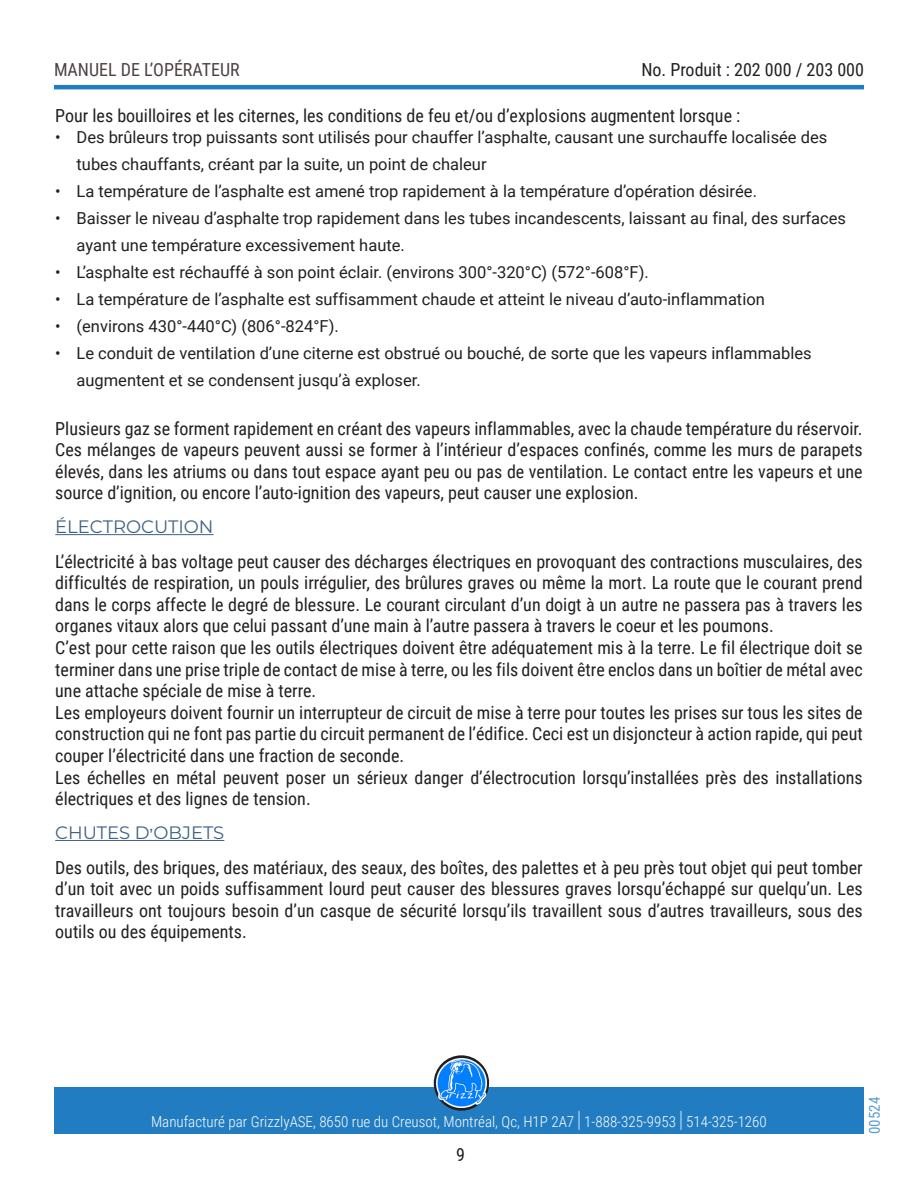
<style>
.page{position:relative;width:918px;height:1188px;background:#fff}
.page>*{position:absolute;margin:0;border:0;box-sizing:border-box;transform-origin:0 0}
.t1{font:18px/21.6px "Roboto Condensed";color:#231f20;text-align:justify}
.Titre2{font:18px "Montserrat";color:#406183}
.t2{font:18px "Roboto Condensed";color:#130003}
.t3{font:16.5px/27px "Roboto";color:#231f20}
.t4{font:300 15px "Roboto Condensed";color:#fff}
.t5{font:15px "Roboto Condensed";color:#217cc0}
.s1{font-size:22.5px}
</style>
<div class="page">
<hr style="left:54px;top:85px;width:810px;height:4px;background:#217cc1">
<div style="left:54px;top:1088px;width:810px;height:46px;background:#217cc1"></div>
<svg style="left:434px;top:1055px;width:55px;height:56px"></svg>
<img style="left:437px;top:1058px;width:49px;height:50px">
<hr style="left:55px;top:534px;width:159px;height:1px;background:#406183">
<hr style="left:55px;top:840px;width:169px;height:1px;background:#406183">
<p class="t2" style="left:54px;top:57px;width:187px">MANUEL DE L’OPÉRATEUR</p>
<p class="t1" style="left:641px;top:58px;width:224px">No. Produit : 202 000 / 203 000</p>
<p class="t1" style="left:55px;top:104px;width:687px">Pour les bouilloires et les citernes, les conditions de feu et/ou d’explosions augmentent lorsque :</p>
<p class="t3" style="left:77px;top:123px;width:752px;text-indent:-21px">• Des brûleurs trop puissants sont utilisés pour chauffer l’asphalte, causant une surchauffe localisée des tubes chauffants, créant par la suite, un point de chaleur</p>
<p class="t3" style="left:55px;top:177px;width:703px">• La température de l’asphalte est amené trop rapidement à la température d’opération désirée.</p>
<p class="t3" style="left:77px;top:204px;width:771px;text-indent:-21px">• Baisser le niveau d’asphalte trop rapidement dans les tubes incandescents, laissant au final, des surfaces ayant une température excessivement haute.</p>
<p class="t3" style="left:55px;top:258px;width:595px">• L’asphalte est réchauffé à son point éclair. (environs 300°-320°C) (572°-608°F).</p>
<p class="t3" style="left:55px;top:285px;width:711px">• La température de l’asphalte est suffisamment chaude et atteint le niveau d’auto-inflammation</p>
<p class="t3" style="left:55px;top:312px;width:285px">• (environs 430°-440°C) (806°-824°F).</p>
<p class="t3" style="left:77px;top:339px;width:737px;text-indent:-21px">• Le conduit de ventilation d’une citerne est obstrué ou bouché, de sorte que les vapeurs inflammables augmentent et se condensent jusqu’à exploser.</p>
<p class="t1" style="left:55px;top:417px;width:809px">Plusieurs gaz se forment rapidement en créant des vapeurs inflammables, avec la chaude température du réservoir.<br>Ces mélanges de vapeurs peuvent aussi se former à l’intérieur d’espaces confinés, comme les murs de parapets élevés, dans les atriums ou dans tout espace ayant peu ou pas de ventilation. Le contact entre les vapeurs et une source d’ignition, ou encore l’auto-ignition des vapeurs, peut causer une explosion.</p>
<p class="Titre2" style="left:55px;top:514px;width:160px">ÉLECTROCUTION</p>
<p class="t1" style="left:55px;top:550px;width:809px">L’électricité à bas voltage peut causer des décharges électriques en provoquant des contractions musculaires, des difficultés de respiration, un pouls irrégulier, des brûlures graves ou même la mort. La route que le courant prend dans le corps affecte le degré de blessure. Le courant circulant d’un doigt à un autre ne passera pas à travers les organes vitaux alors que celui passant d’une main à l’autre passera à travers le coeur et les poumons.</p>
<p class="t1" style="left:55px;top:636px;width:809px">C’est pour cette raison que les outils électriques doivent être adéquatement mis à la terre. Le fil électrique doit se terminer dans une prise triple de contact de mise à terre, ou les fils doivent être enclos dans un boîtier de métal avec une attache spéciale de mise à terre.</p>
<p class="t1" style="left:55px;top:701px;width:809px">Les employeurs doivent fournir un interrupteur de circuit de mise à terre pour toutes les prises sur tous les sites de construction qui ne font pas partie du circuit permanent de l’édifice. Ceci est un disjoncteur à action rapide, qui peut couper l’électricité dans une fraction de seconde.</p>
<p class="t1" style="left:55px;top:766px;width:809px">Les échelles en métal peuvent poser un sérieux danger d’électrocution lorsqu’installées près des installations électriques et des lignes de tension.</p>
<p class="Titre2" style="left:55px;top:820px;width:171px">CHUTES D’OBJETS</p>
<p class="t1" style="left:55px;top:856px;width:809px">Des outils, des briques, des matériaux, des seaux, des boîtes, des palettes et à peu près tout objet qui peut tomber d’un toit avec un poids suffisamment lourd peut causer des blessures graves lorsqu’échappé sur quelqu’un. Les travailleurs ont toujours besoin d’un casque de sécurité lorsqu’ils travaillent sous d’autres travailleurs, sous des outils ou des équipements.</p>
<p class="t4" style="left:151px;top:1111px;width:617px">Manufacturé par GrizzlyASE, 8650 rue du Creusot, Montréal, Qc, H1P 2A7 <span class="s1">|</span> 1-888-325-9953 <span class="s1">|</span> 514-325-1260</p>
<p class="t1" style="left:456px;top:1144px;width:10px">9</p>
<p class="t5" style="left:864px;top:1134px;width:39px;rotate:-90deg">00524</p>
</div>
